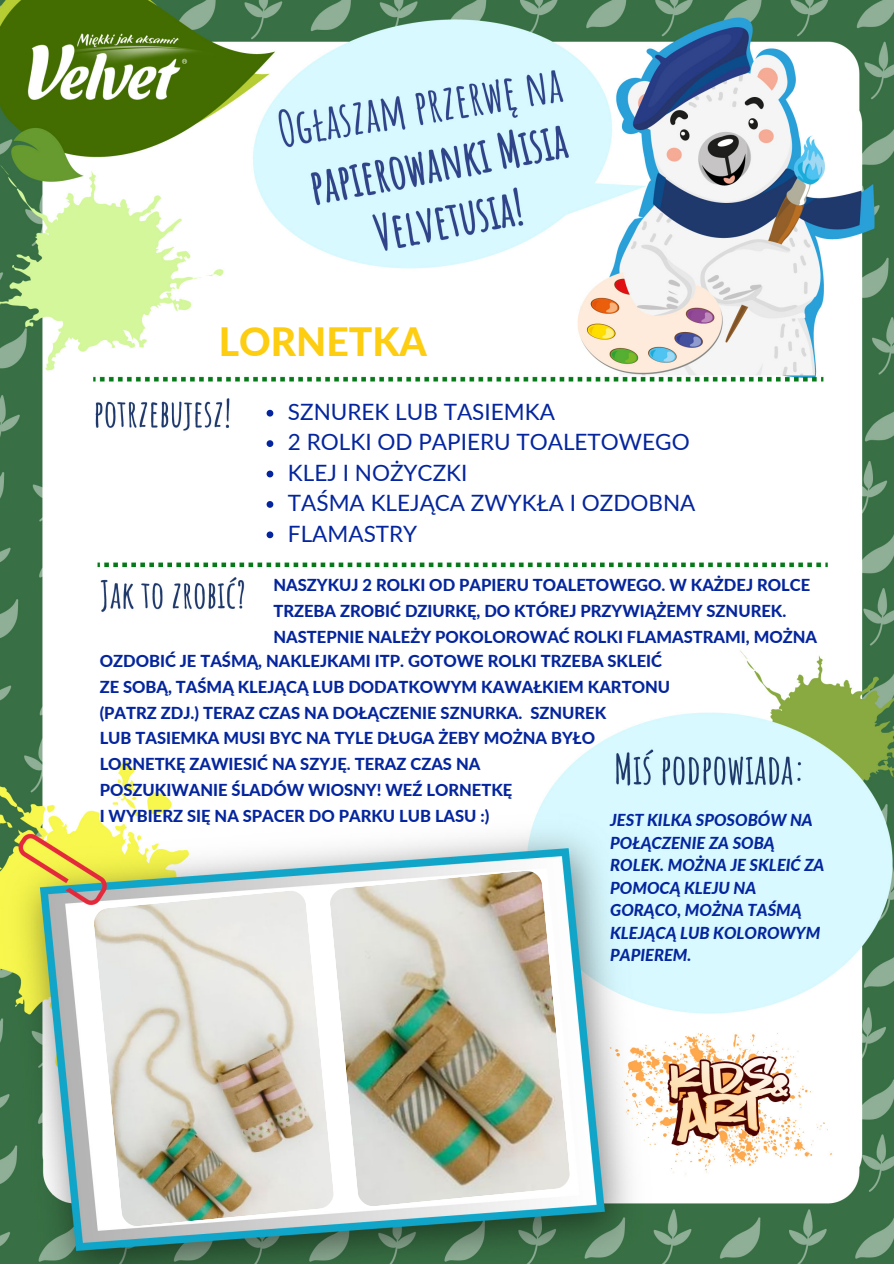
<style>
.page{position:relative;width:894px;height:1264px;background:#fff}
.page>*{position:absolute;margin:0;border:0;box-sizing:border-box;transform-origin:0 0}
.t1{font:800 39px "Lato";color:#fdcd12}
.t2{font:22.5px/30.5px "Lato";color:#04259d}
.t3{font:800 16.5px/26px "Lato";color:#04259d}
.t4{font:italic 800 16.5px/22.5px "Lato";color:#04259d}
</style>
<div class="page">
<img style="left:0;top:0;width:893px;height:1263px">
<img style="left:93px;top:889px;width:241px;height:337px">
<svg style="left:266px;top:410px;width:7px;height:6px"></svg>
<svg style="left:266px;top:440px;width:7px;height:7px"></svg>
<svg style="left:266px;top:470px;width:7px;height:7px"></svg>
<svg style="left:266px;top:501px;width:7px;height:7px"></svg>
<svg style="left:266px;top:531px;width:7px;height:7px"></svg>
<img style="left:329px;top:870px;width:241px;height:336px">
<h1 class="t1" style="left:219px;top:317px;width:210px">LORNETKA</h1>
<h2 class="t2" style="left:288px;top:396px;width:409px">SZNUREK LUB TASIEMKA<br>2 ROLKI OD PAPIERU TOALETOWEGO<br>KLEJ I NOŻYCZKI<br>TAŚMA KLEJĄCA ZWYKŁA I OZDOBNA<br>FLAMASTRY</h2>
<p class="t3" style="left:273px;top:572px;width:545px">NASZYKUJ 2 ROLKI OD PAPIERU TOALETOWEGO. W KAŻDEJ ROLCE<br>TRZEBA ZROBIĆ DZIURKĘ, DO KTÓREJ PRZYWIĄŻEMY SZNUREK.<br>NASTEPNIE NALEŻY POKOLOROWAĆ ROLKI FLAMASTRAMI, MOŻNA</p>
<p class="t3" style="left:100px;top:647px;width:572px">OZDOBIĆ JE TAŚMĄ, NAKLEJKAMI ITP. GOTOWE ROLKI TRZEBA SKLEIĆ ZE SOBĄ, TAŚMĄ KLEJĄCĄ LUB DODATKOWYM KAWAŁKIEM KARTONU (PATRZ ZDJ.) TERAZ CZAS NA DOŁĄCZENIE SZNURKA. SZNUREK<br>LUB TASIEMKA MUSI BYC NA TYLE DŁUGA ŻEBY MOŻNA BYŁO LORNETKĘ ZAWIESIĆ NA SZYJĘ. TERAZ CZAS NA<br>POSZUKIWANIE ŚLADÓW WIOSNY! WEŹ LORNETKĘ<br>I WYBIERZ SIĘ NA SPACER DO PARKU LUB LASU :)</p>
<p class="t4" style="left:610px;top:808px;width:216px">JEST KILKA SPOSOBÓW NA<br>POŁĄCZENIE ZA SOBĄ<br>ROLEK. MOŻNA JE SKLEIĆ ZA<br>POMOCĄ KLEJU NA<br>GORĄCO, MOŻNA TAŚMĄ<br>KLEJĄCĄ LUB KOLOROWYM<br>PAPIEREM.</p>
</div>
